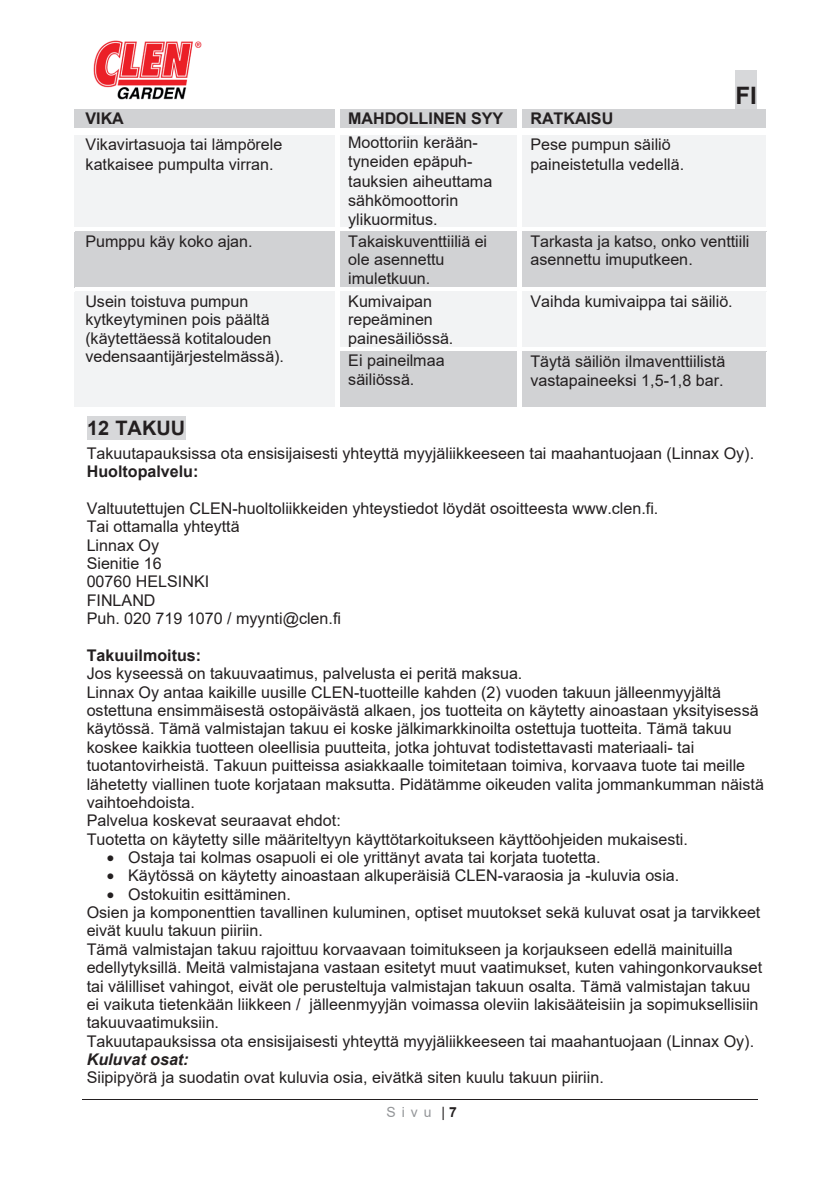
<style>
.page{position:relative;width:840px;height:1191px;background:#fff}
.page>*{position:absolute;margin:0;border:0;box-sizing:border-box;transform-origin:0 0}
.t1{font:700 24px "Arial";color:#231f20}
.t2{font:700 20px "Arial";color:#231f20}
.t3{font:16px/18.4px "Arial";color:#231f20}
.t4{font:16px/18.4px "Arial";color:#231f20}
.t5{font:700 16px "Arial";color:#231f20}
.t6{font:700 16px "Arial";color:#231f20}
.t7{font:italic 700 16px "Arial";color:#231f20}
.t8{font:14px "Arial";color:#939598}
.s1{font-style:inherit}
.s2{color:#231f20}
.s3{font-weight:700;color:#231f20}
</style>
<div class="page">
<div style="left:735px;top:71px;width:21px;height:38px;background:#d7d8da"></div>
<hr style="left:82px;top:1099px;width:675px;height:1px;background:#231f20">
<div style="left:74px;top:109px;width:261px;height:18px;background:#d1d2d4"></div>
<div style="left:339px;top:109px;width:178px;height:18px;background:#d1d2d4"></div>
<div style="left:521px;top:109px;width:244px;height:18px;background:#d1d2d4"></div>
<div style="left:74px;top:135px;width:261px;height:92px;background:#f2f3f4"></div>
<div style="left:339px;top:135px;width:178px;height:92px;background:#f2f3f4"></div>
<div style="left:521px;top:135px;width:244px;height:92px;background:#f2f3f4"></div>
<div style="left:74px;top:232px;width:261px;height:55px;background:#d1d2d4"></div>
<div style="left:339px;top:232px;width:178px;height:55px;background:#d1d2d4"></div>
<div style="left:521px;top:232px;width:244px;height:55px;background:#d1d2d4"></div>
<div style="left:74px;top:292px;width:261px;height:114px;background:#f2f3f4"></div>
<div style="left:339px;top:292px;width:178px;height:55px;background:#f2f3f4"></div>
<div style="left:521px;top:292px;width:244px;height:55px;background:#f2f3f4"></div>
<hr style="left:74px;top:291px;width:261px;height:1px;background:#f2f3f4">
<hr style="left:339px;top:291px;width:178px;height:1px;background:#f2f3f4">
<hr style="left:521px;top:291px;width:244px;height:1px;background:#f2f3f4">
<div style="left:339px;top:351px;width:178px;height:55px;background:#d1d2d4"></div>
<div style="left:521px;top:351px;width:244px;height:55px;background:#d1d2d4"></div>
<div style="left:87px;top:416px;width:98px;height:23px;background:#d7d8da"></div>
<img style="left:93px;top:40px;width:109px;height:60px">
<p class="t6" style="left:85px;top:107px;width:40px">VIKA</p>
<p class="t6" style="left:348px;top:107px;width:156px">MAHDOLLINEN SYY</p>
<p class="t6" style="left:530px;top:107px;width:84px">RATKAISU</p>
<p class="t4" style="left:86px;top:135px;width:198px;line-height:19.2px">Vikavirtasuoja tai lämpörele katkaisee pumpulta virran.</p>
<p class="t3" style="left:348px;top:133px;width:145px;line-height:19.2px">Moottoriin kerään&shy;tyneiden epäpuh&shy;tauksien aiheuttama sähkömoottorin ylikuormitus.</p>
<p class="t4" style="left:530px;top:135px;width:155px;line-height:19.2px">Pese pumpun <span class="s1">säiliö </span>paineistetulla vedellä.</p>
<h1 class="t1" style="left:735px;top:79px;width:23px">FI</h1>
<p class="t4" style="left:85px;top:232px;width:169px">Pumppu käy koko ajan.</p>
<p class="t4" style="left:348px;top:232px;width:140px">Takaiskuventtiiliä ei ole asennettu imuletkuun.</p>
<p class="t4" style="left:530px;top:232px;width:220px">Tarkasta ja katso, onko venttiili asennettu imuputkeen.</p>
<p class="t4" style="left:85px;top:292px;width:200px">Usein toistuva pumpun kytkeytyminen pois päältä (käytettäessä kotitalouden vedensaantijärjestelmässä).</p>
<p class="t4" style="left:348px;top:292px;width:107px">Kumivaipan repeäminen painesäiliössä.</p>
<p class="t4" style="left:530px;top:292px;width:204px">Vaihda kumivaippa tai säiliö.</p>
<p class="t4" style="left:348px;top:351px;width:98px">Ei paineilmaa säiliössä.</p>
<p class="t4" style="left:530px;top:351px;width:196px;line-height:19.2px">Täytä säiliön ilmaventtiilistä vastapaineeksi 1,5-1,8 bar.</p>
<p class="t2" style="left:87px;top:414px;width:100px">12 TAKUU</p>
<p class="t3" style="left:87px;top:444px;width:668px">Takuutapauksissa ota ensisijaisesti yhteyttä myyjäliikkeeseen tai maahantuojaan (Linnax Oy).</p>
<p class="t5" style="left:87px;top:460px;width:113px">Huoltopalvelu:</p>
<p class="t3" style="left:87px;top:499px;width:573px">Valtuutettujen CLEN-huoltoliikkeiden yhteystiedot löydät osoitteesta www.clen.fi.<br>Tai ottamalla yhteyttä<br>Linnax Oy<br>Sienitie 16<br>00760 HELSINKI<br>FINLAND<br>Puh. 020 719 1070 / myynti@clen.fi</p>
<p class="t5" style="left:87px;top:644px;width:116px">Takuuilmoitus:</p>
<p class="t3" style="left:87px;top:664px;width:678px">Jos kyseessä on takuuvaatimus, palvelusta ei peritä maksua.<br>Linnax Oy antaa kaikille uusille CLEN-tuotteille kahden (2) vuoden takuun jälleenmyyjältä ostettuna ensimmäisestä ostopäivästä alkaen, jos tuotteita on käytetty ainoastaan yksityisessä käytössä. Tämä valmistajan takuu ei koske jälkimarkkinoilta ostettuja tuotteita. Tämä takuu koskee kaikkia tuotteen oleellisia puutteita, jotka johtuvat todistettavasti materiaali- tai tuotantovirheistä. Takuun puitteissa asiakkaalle toimitetaan toimiva, korvaava tuote tai meille lähetetty viallinen tuote korjataan maksutta. Pidätämme oikeuden valita jommankumman näistä vaihtoehdoista.<br>Palvelua koskevat seuraavat ehdot:<br>Tuotetta on käytetty sille määriteltyyn käyttötarkoitukseen käyttöohjeiden mukaisesti.</p>
<p class="t3" style="left:107px;top:848px;width:495px">• Ostaja tai kolmas osapuoli ei ole yrittänyt avata tai korjata tuotetta.</p>
<p class="t3" style="left:107px;top:866px;width:573px">• Käytössä on käytetty ainoastaan alkuperäisiä CLEN-varaosia ja -kuluvia osia.</p>
<p class="t3" style="left:87px;top:884px;width:676px;text-indent:20px">• Ostokuitin esittäminen.<br>Osien ja komponenttien tavallinen kuluminen, optiset muutokset sekä kuluvat osat ja tarvikkeet eivät kuulu takuun piiriin.<br>Tämä valmistajan takuu rajoittuu korvaavaan toimitukseen ja korjaukseen edellä mainituilla edellytyksillä. Meitä valmistajana vastaan esitetyt muut vaatimukset, kuten vahingonkorvaukset tai välilliset vahingot, eivät ole perusteltuja valmistajan takuun osalta. Tämä valmistajan takuu ei vaikuta tietenkään liikkeen / jälleenmyyjän voimassa oleviin lakisääteisiin ja sopimuksellisiin takuuvaatimuksiin.<br>Takuutapauksissa ota ensisijaisesti yhteyttä myyjäliikkeeseen tai maahantuojaan (Linnax Oy).</p>
<p class="t7" style="left:87px;top:1048px;width:103px">Kuluvat osat:</p>
<p class="t3" style="left:87px;top:1068px;width:518px">Siipipyörä ja suodatin ovat kuluvia osia, eivätkä siten kuulu takuun piiriin.</p>
<p class="t8" style="left:386px;top:1102px;width:72px">Sivu <span class="s2">|</span> <span class="s3">7</span></p>
</div>
